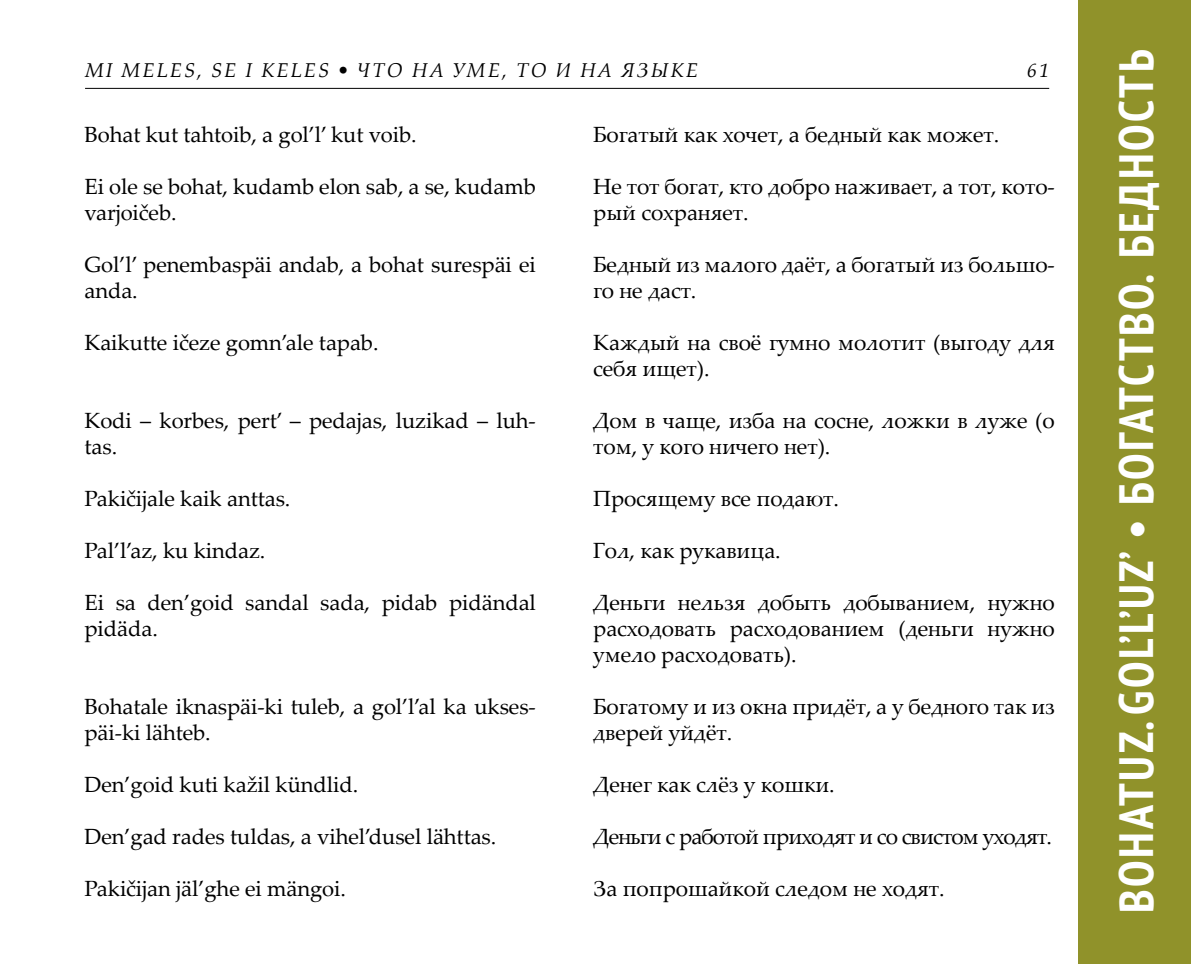
<style>
.page{position:relative;width:1191px;height:964px;background:#fff}
.page>*{position:absolute;margin:0;border:0;box-sizing:border-box;transform-origin:0 0}
.t1{font:700 condensed 48px "PT Sans";letter-spacing:.055em;color:#fff}
.t2{font:22px/26px "Palatino Linotype";letter-spacing:-.005em;color:#000}
.t3{font:22px "Palatino Linotype";letter-spacing:-.04em;color:#000}
.t4{font:italic 20px "Palatino Linotype";letter-spacing:.1em;color:#000}
.s1{font-family:"Guardian Sans";font-weight:600;font-stretch:normal}
</style>
<div class="page">
<hr style="left:85px;top:88px;width:964px;height:1px;background:#000">
<div style="left:1078px;top:0;width:113px;height:964px;background:#90922a"></div>
<p class="t4" style="left:85px;top:55px;width:53px">MI MELES</p>
<p class="t4" style="left:197px;top:55px;width:94px">, SE I KELES</p>
<p class="t4" style="left:338px;top:55px;width:326px">• ЧТО НА УМЕ, ТО И НА ЯЗЫКЕ</p>
<p class="t4" style="left:1027px;top:55px;width:23px">61</p>
<p class="t2" style="left:84px;top:121px;width:333px">Bohat kut tahtoib, a gol’l’ kut voib.</p>
<p class="t2" style="left:84px;top:173px;width:453px">Ei ole se bohat, kudamb elon sab, a se, kudamb varjoičeb.</p>
<p class="t2" style="left:84px;top:251px;width:453px">Gol’l’ penembaspäi andab, a bohat surespäi ei anda.</p>
<p class="t2" style="left:84px;top:329px;width:295px">Kaikutte ičeze gomn’ale tapab.</p>
<p class="t2" style="left:84px;top:407px;width:452px">Kodi – korbes, pert’ – pedajas, luzikad – luh&shy;tas.</p>
<p class="t2" style="left:84px;top:485px;width:207px">Pakičijale kaik anttas.</p>
<p class="t2" style="left:84px;top:537px;width:182px">Pal’l’az, ku kindaz.</p>
<p class="t2" style="left:84px;top:589px;width:453px">Ei sa den’goid sandal sada, pidab pidändal pidäda.</p>
<p class="t2" style="left:84px;top:693px;width:452px">Bohatale iknaspäi-ki tuleb, a gol’l’al ka ukses&shy;päi-ki lähteb.</p>
<p class="t2" style="left:84px;top:771px;width:275px">Den’goid kuti kažil kündlid.</p>
<p class="t2" style="left:84px;top:823px;width:413px">Den’gad rades tuldas, a vihel’dusel lähttas.</p>
<p class="t2" style="left:84px;top:875px;width:263px">Pakičijan jäl’ghe ei mängoi.</p>
<p class="t2" style="left:593px;top:121px;width:407px">Богатый как хочет, а бедный как может.</p>
<p class="t2" style="left:593px;top:173px;width:463px">Не тот богат, кто добро наживает, а тот, кото&shy;рый сохраняет.</p>
<p class="t2" style="left:593px;top:251px;width:463px">Бедный из малого даёт, а богатый из большо&shy;го не даст.</p>
<p class="t2" style="left:593px;top:329px;width:463px">Каждый на своё гумно молотит (выгоду для себя ищет).</p>
<p class="t2" style="left:593px;top:407px;width:463px">Дом в чаще, изба на сосне, ложки в луже (о том, у кого ничего нет).</p>
<p class="t2" style="left:593px;top:485px;width:247px">Просящему все подают.</p>
<p class="t2" style="left:593px;top:537px;width:189px">Гол, как рукавица.</p>
<p class="t2" style="left:593px;top:589px;width:463px;text-align:justify">Деньги нельзя добыть добыванием, нужно расходовать расходованием (деньги нужно умело расходовать).</p>
<p class="t2" style="left:593px;top:693px;width:463px">Богатому и из окна придёт, а у бедного так из дверей уйдёт.</p>
<p class="t2" style="left:593px;top:771px;width:243px">Денег как слёз у кошки.</p>
<p class="t3" style="left:593px;top:821px;width:460px">Деньги с работой приходят и со свистом уходят.</p>
<p class="t2" style="left:593px;top:875px;width:353px">За попрошайкой следом не ходят.</p>
<h1 class="t1" style="left:1104px;top:913px;width:865px;rotate:-90deg">BOHATUZ. GOL’L’UZ’ <span class="s1">•</span> БОГАТСТВО. БЕДНОСТЬ</h1>
</div>
